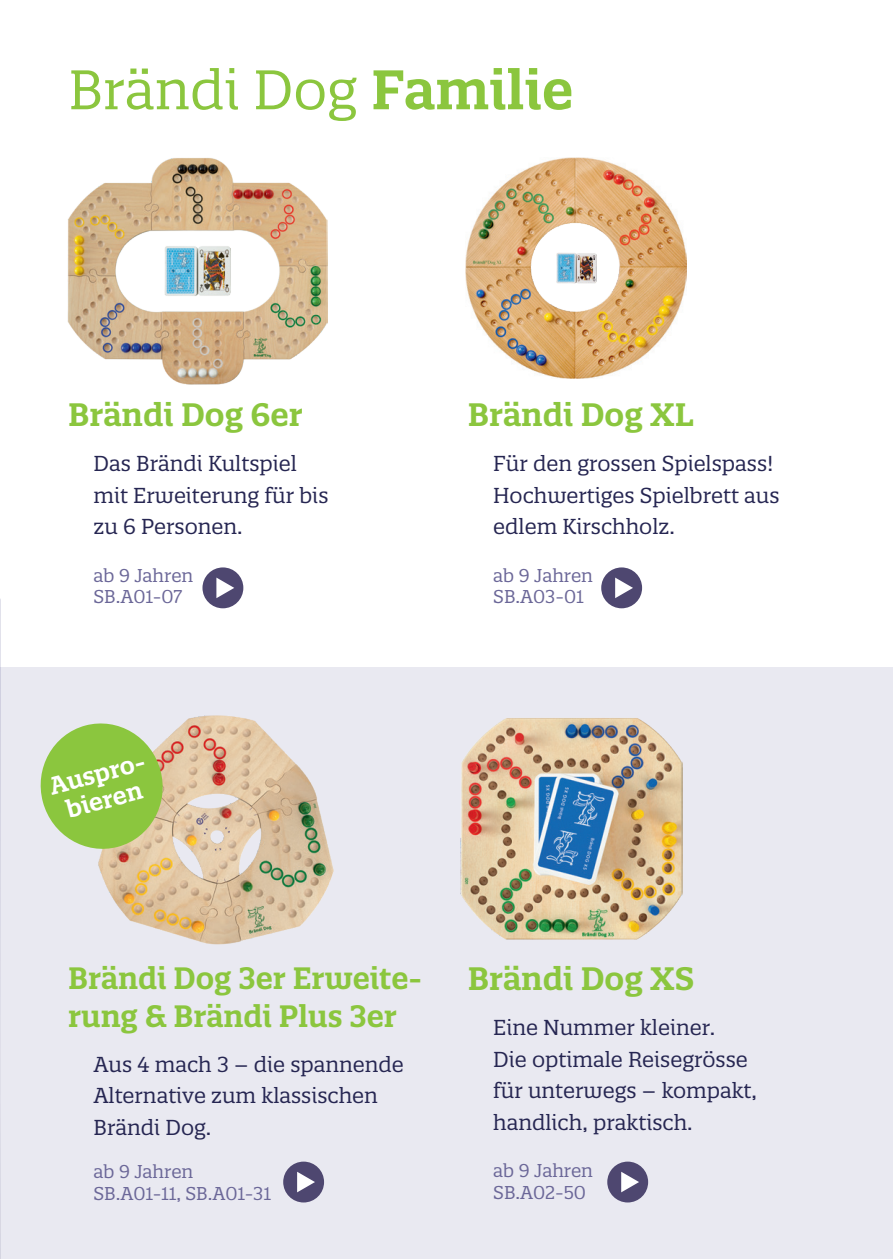
<style>
.page{position:relative;width:893px;height:1259px;background:#fff}
.page>*{position:absolute;margin:0;border:0;box-sizing:border-box;transform-origin:0 0}
.t1{font:54px "Quatro Slab";color:#8bc63e}
.t2{font:600 31.5px "Quatro Slab";color:#8bc63e}
.t3{font:600 30px/37.5px "Quatro Slab";color:#8bc63e}
.t4{font:600 24px/27px "Quatro Slab";color:#fff;text-align:center}
.t5{font:21px/31.5px "Quatro Slab";color:#262652}
.t6{font:18px/21.6px "Quatro Slab";color:#6b6798}
.s1{font-weight:600}
</style>
<div class="page">
<div style="left:0;top:667px;width:893px;height:592px;background:#e9e9f1"></div>
<svg style="left:0;top:599px;width:1px;height:660px"></svg>
<div style="left:202px;top:567px;width:41px;height:41px;background:#4e4770;border-radius:50%"></div>
<svg style="left:216px;top:577px;width:18px;height:21px"></svg>
<div style="left:601px;top:567px;width:41px;height:41px;background:#4e4770;border-radius:50%"></div>
<svg style="left:615px;top:577px;width:18px;height:21px"></svg>
<div style="left:283px;top:1161px;width:41px;height:41px;background:#4e4770;border-radius:50%"></div>
<svg style="left:297px;top:1172px;width:18px;height:20px"></svg>
<div style="left:607px;top:1161px;width:41px;height:41px;background:#4e4770;border-radius:50%"></div>
<svg style="left:621px;top:1172px;width:18px;height:20px"></svg>
<img style="left:67px;top:158px;width:260px;height:227px">
<img style="left:98px;top:715px;width:236px;height:230px">
<img style="left:465px;top:157px;width:222px;height:221px">
<img style="left:461px;top:718px;width:222px;height:221px">
<svg style="left:40px;top:717px;width:129px;height:138px"></svg>
<h1 class="t1" style="left:68px;top:56px;width:506px">Brändi Dog <span class="s1">Familie</span></h1>
<h2 class="t2" style="left:68px;top:395px;width:236px">Brändi Dog 6er</h2>
<p class="t5" style="left:94px;top:448px;width:236px">Das Brändi Kultspiel mit Erweiterung für bis zu 6 Personen.</p>
<p class="t6" style="left:94px;top:564px;width:101px">ab 9 Jahren<br>SB.A01-07</p>
<h2 class="t2" style="left:468px;top:395px;width:227px">Brändi Dog XL</h2>
<p class="t5" style="left:493px;top:448px;width:288px">Für den grossen Spielspass!<br>Hochwertiges Spielbrett aus edlem Kirschholz.</p>
<p class="t6" style="left:493px;top:564px;width:101px">ab 9 Jahren<br>SB.A03-01</p>
<p class="t4" style="left:46px;top:773px;width:102px;rotate:-15deg">Auspro&shy;bieren</p>
<h3 class="t3" style="left:68px;top:959px;width:356px">Brändi Dog 3er Erweite&shy;rung &amp; Brändi Plus 3er</h3>
<p class="t5" style="left:94px;top:1048px;width:312px">Aus 4 mach 3 – die spannende<br>Alternative zum klassischen<br>Brändi Dog.</p>
<p class="t6" style="left:94px;top:1161px;width:179px">ab 9 Jahren<br>SB.A01-11, SB.A01-31</p>
<h2 class="t2" style="left:468px;top:959px;width:228px">Brändi Dog XS</h2>
<p class="t5" style="left:493px;top:1012px;width:265px">Eine Nummer kleiner.<br>Die optimale Reisegrösse für unterwegs – kompakt, handlich, praktisch.</p>
<p class="t6" style="left:493px;top:1159px;width:101px">ab 9 Jahren<br>SB.A02-50</p>
</div>
